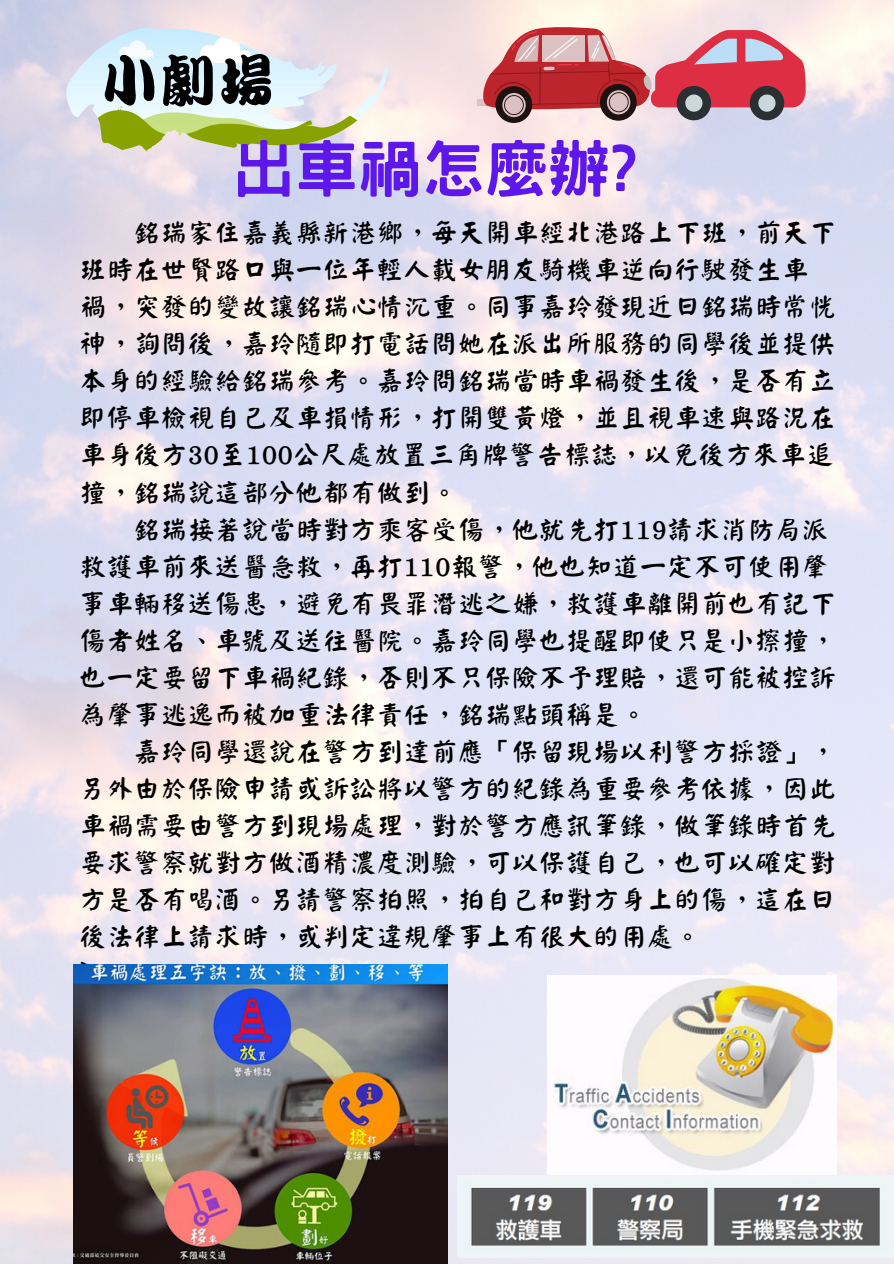
<style>
.page{position:relative;width:894px;height:1264px;background:#fff}
.page>*{position:absolute;margin:0;border:0;box-sizing:border-box;transform-origin:0 0}
.t1{font:800 63px "Han Wang Hei";color:#5e17eb}
.t2{font:57.15px "Han Wang Kan Tan";color:#000}
.t3{font:27px/37px "Han Wang Yan Kai";color:#000}
</style>
<div class="page">
<img style="left:0;top:0;width:893px;height:1263px">
<div style="left:477px;top:99px;width:13px;height:6px;background:#dcc1c3"></div>
<svg style="left:495px;top:86px;width:37px;height:37px"></svg>
<svg style="left:481px;top:27px;width:324px;height:93px;background:#c97a82"></svg>
<img style="left:547px;top:975px;width:289px;height:200px">
<img style="left:73px;top:964px;width:374px;height:299px">
<img style="left:457px;top:1175px;width:436px;height:82px">
<img style="left:66px;top:28px;width:321px;height:123px">
<h2 class="t2" style="left:100px;top:52px;width:173px">小劇場</h2>
<h1 class="t1" style="left:232px;top:137px;width:406px">出車禍怎麼辦?</h1>
<p class="t3" style="left:79px;top:214px;width:758px;text-indent:54px">銘瑞家住嘉義縣新港鄉，每天開車經北港路上下班，前天下班時在世賢路口與一位年輕人載女朋友騎機車逆向行駛發生車禍，突發的變故讓銘瑞心情沉重。同事嘉玲發現近日銘瑞時常恍神，詢問後，嘉玲隨即打電話問她在派出所服務的同學後並提供本身的經驗給銘瑞參考。嘉玲問銘瑞當時車禍發生後，是否有立即停車檢視自己及車損情形，打開雙黃燈，並且視車速與路況在車身後方30至100公尺處放置三角牌警告標誌，以免後方來車追撞，銘瑞說這部分他都有做到。</p>
<p class="t3" style="left:79px;top:511px;width:758px;text-indent:54px">銘瑞接著說當時對方乘客受傷，他就先打119請求消防局派救護車前來送醫急救，再打110報警，他也知道一定不可使用肇事車輛移送傷患，避免有畏罪潛逃之嫌，救護車離開前也有記下傷者姓名、車號及送往醫院。嘉玲同學也提醒即使只是小擦撞，也一定要留下車禍紀錄，否則不只保險不予理賠，還可能被控訴為肇事逃逸而被加重法律責任，銘瑞點頭稱是。</p>
<p class="t3" style="left:79px;top:733px;width:758px;text-indent:54px">嘉玲同學還說在警方到達前應「保留現場以利警方採證」，另外由於保險申請或訴訟將以警方的紀錄為重要參考依據，因此車禍需要由警方到現場處理，對於警方應訊筆錄，做筆錄時首先要求警察就對方做酒精濃度測驗，可以保護自己，也可以確定對方是否有喝酒。另請警察拍照，拍自己和對方身上的傷，這在日後法律上請求時，或判定違規肇事上有很大的用處。<br>`</p>
</div>
